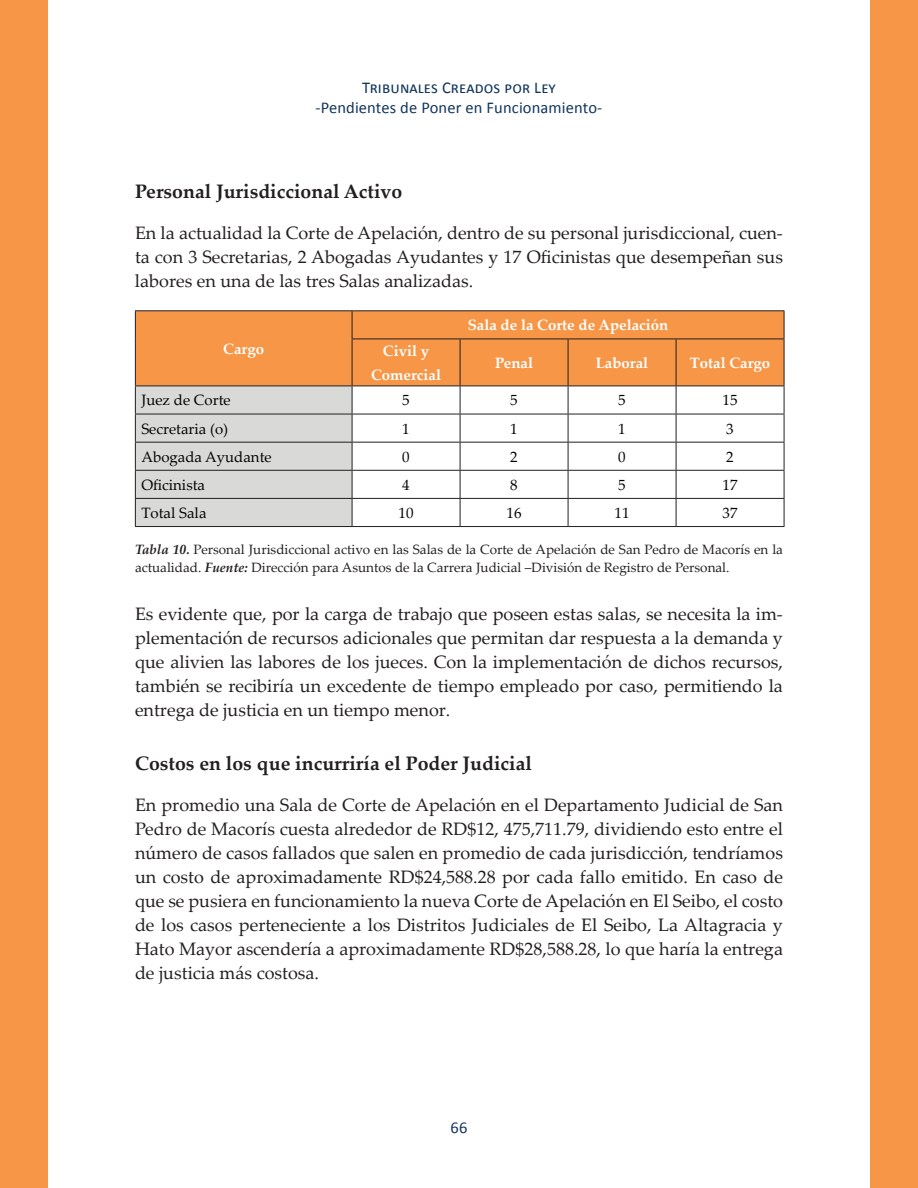
<style>
.page{position:relative;width:918px;height:1188px;background:#fff}
.page>*{position:absolute;margin:0;border:0;box-sizing:border-box;transform-origin:0 0}
.t1{font:700 19.5px "Palatino Linotype";color:#231f20}
.t2{font:18px/24px "Palatino Linotype";color:#231f20;text-align:justify}
.t3{font:16.5px/19.5px "Calibri";letter-spacing:.01em;color:#12365c;text-align:center}
.t4{font:15px "Palatino Linotype";color:#040503}
.t5{font:700 15px/24px "Palatino Linotype";color:#fff;text-align:center}
.t6{font:13.5px/18px "Palatino Linotype";color:#231f20}
.s1{font-weight:700;font-style:italic}
</style>
<div class="page">
<div style="left:870px;top:0;width:48px;height:1188px;background:#f79646"></div>
<div style="left:0;top:0;width:48px;height:1188px;background:#f79646"></div>
<div style="left:136px;top:311px;width:648px;height:75px;background:#f79646"></div>
<hr style="left:135px;top:310px;width:217px;height:1px;background:#231f20">
<svg style="left:135px;top:311px;width:1px;height:28px"></svg>
<hr style="left:352px;top:310px;width:108px;height:1px;background:#231f20">
<svg style="left:352px;top:311px;width:1px;height:28px"></svg>
<hr style="left:460px;top:310px;width:108px;height:1px;background:#231f20">
<hr style="left:568px;top:310px;width:108px;height:1px;background:#231f20">
<hr style="left:676px;top:310px;width:108px;height:1px;background:#231f20">
<svg style="left:784px;top:311px;width:1px;height:28px"></svg>
<hr style="left:135px;top:339px;width:1px;height:47px;background:#231f20">
<hr style="left:352px;top:339px;width:108px;height:1px;background:#231f20">
<hr style="left:352px;top:339px;width:1px;height:47px;background:#231f20">
<hr style="left:460px;top:339px;width:108px;height:1px;background:#231f20">
<hr style="left:460px;top:339px;width:1px;height:47px;background:#231f20">
<hr style="left:568px;top:339px;width:108px;height:1px;background:#231f20">
<hr style="left:568px;top:339px;width:1px;height:47px;background:#231f20">
<hr style="left:676px;top:339px;width:108px;height:1px;background:#231f20">
<hr style="left:676px;top:339px;width:1px;height:47px;background:#231f20">
<hr style="left:784px;top:339px;width:1px;height:47px;background:#231f20">
<hr style="left:352px;top:386px;width:108px;height:1px;background:#231f20">
<hr style="left:460px;top:386px;width:108px;height:1px;background:#231f20">
<hr style="left:568px;top:386px;width:108px;height:1px;background:#231f20">
<hr style="left:676px;top:386px;width:108px;height:1px;background:#231f20">
<hr style="left:352px;top:414px;width:108px;height:1px;background:#231f20">
<hr style="left:460px;top:414px;width:108px;height:1px;background:#231f20">
<hr style="left:568px;top:414px;width:108px;height:1px;background:#231f20">
<hr style="left:676px;top:414px;width:108px;height:1px;background:#231f20">
<hr style="left:352px;top:442px;width:108px;height:1px;background:#231f20">
<hr style="left:460px;top:442px;width:108px;height:1px;background:#231f20">
<hr style="left:568px;top:442px;width:108px;height:1px;background:#231f20">
<hr style="left:676px;top:442px;width:108px;height:1px;background:#231f20">
<hr style="left:352px;top:470px;width:108px;height:1px;background:#231f20">
<hr style="left:460px;top:470px;width:108px;height:1px;background:#231f20">
<hr style="left:568px;top:470px;width:108px;height:1px;background:#231f20">
<hr style="left:676px;top:470px;width:108px;height:1px;background:#231f20">
<hr style="left:352px;top:498px;width:108px;height:1px;background:#231f20">
<svg style="left:135px;top:386px;width:218px;height:140px;background:#d1d1d0"></svg>
<hr style="left:460px;top:498px;width:108px;height:1px;background:#231f20">
<svg style="left:460px;top:386px;width:1px;height:140px"></svg>
<hr style="left:568px;top:498px;width:108px;height:1px;background:#231f20">
<svg style="left:568px;top:386px;width:1px;height:140px"></svg>
<hr style="left:676px;top:498px;width:108px;height:1px;background:#231f20">
<svg style="left:676px;top:386px;width:1px;height:140px"></svg>
<svg style="left:784px;top:386px;width:1px;height:140px"></svg>
<hr style="left:135px;top:526px;width:217px;height:1px;background:#231f20">
<hr style="left:352px;top:526px;width:108px;height:1px;background:#231f20">
<hr style="left:460px;top:526px;width:108px;height:1px;background:#231f20">
<hr style="left:568px;top:526px;width:108px;height:1px;background:#231f20">
<hr style="left:676px;top:526px;width:108px;height:1px;background:#231f20">
<p class="t3" style="left:316px;top:78px;width:288px">Tribunales Creados por Ley<br>-Pendientes de Poner en Funcionamiento-</p>
<p class="t1" style="left:135px;top:177px;width:269px">Personal Jurisdiccional Activo</p>
<p class="t2" style="left:135px;top:220px;width:650px">En la actualidad la Corte de Apelación, dentro de su personal jurisdiccional, cuen&shy;ta con 3 Secretarias, 2 Abogadas Ayudantes y 17 Oficinistas que desempeñan sus labores en una de las tres Salas analizadas.</p>
<p class="t5" style="left:223px;top:336px;width:42px">Cargo</p>
<p class="t5" style="left:371px;top:338px;width:71px">Civil y<br>Comercial</p>
<p class="t5" style="left:468px;top:313px;width:202px">Sala de la Corte de Apelación</p>
<p class="t5" style="left:495px;top:350px;width:39px">Penal</p>
<p class="t5" style="left:596px;top:350px;width:54px">Laboral</p>
<p class="t5" style="left:690px;top:350px;width:82px">Total Cargo</p>
<p class="t4" style="left:141px;top:390px;width:91px">Juez de Corte</p>
<p class="t4" style="left:402px;top:390px;width:9px">5</p>
<p class="t4" style="left:510px;top:390px;width:9px">5</p>
<p class="t4" style="left:618px;top:390px;width:9px">5</p>
<p class="t4" style="left:723px;top:390px;width:16px">15</p>
<p class="t4" style="left:141px;top:418px;width:88px">Secretaria (o)</p>
<p class="t4" style="left:402px;top:418px;width:9px">1</p>
<p class="t4" style="left:510px;top:418px;width:9px">1</p>
<p class="t4" style="left:618px;top:418px;width:9px">1</p>
<p class="t4" style="left:726px;top:418px;width:9px">3</p>
<p class="t4" style="left:141px;top:446px;width:132px">Abogada Ayudante</p>
<p class="t4" style="left:402px;top:446px;width:9px">0</p>
<p class="t4" style="left:510px;top:446px;width:9px">2</p>
<p class="t4" style="left:618px;top:446px;width:9px">0</p>
<p class="t4" style="left:726px;top:446px;width:9px">2</p>
<p class="t4" style="left:141px;top:474px;width:65px">Oficinista</p>
<p class="t4" style="left:402px;top:474px;width:9px">4</p>
<p class="t4" style="left:510px;top:474px;width:9px">8</p>
<p class="t4" style="left:618px;top:474px;width:9px">5</p>
<p class="t4" style="left:723px;top:474px;width:16px">17</p>
<p class="t4" style="left:141px;top:502px;width:67px">Total Sala</p>
<p class="t4" style="left:399px;top:502px;width:16px">10</p>
<p class="t4" style="left:507px;top:502px;width:16px">16</p>
<p class="t4" style="left:615px;top:502px;width:16px">11</p>
<p class="t4" style="left:723px;top:502px;width:16px">37</p>
<p class="t6" style="left:135px;top:540px;width:650px"><span class="s1">Tabla 10.</span> Personal Jurisdiccional activo en las Salas de la Corte de Apelación de San Pedro de Macorís en la actualidad. <span class="s1">Fuente:</span> Dirección para Asuntos de la Carrera Judicial –División de Registro de Personal.</p>
<p class="t2" style="left:135px;top:601px;width:649px">Es evidente que, por la carga de trabajo que poseen estas salas, se necesita la im&shy;plementación de recursos adicionales que permitan dar respuesta a la demanda y que alivien las labores de los jueces. Con la implementación de dichos recursos, también se recibiría un excedente de tiempo empleado por caso, permitiendo la entrega de justicia en un tiempo menor.</p>
<p class="t1" style="left:135px;top:749px;width:398px">Costos en los que incurriría el Poder Judicial</p>
<p class="t2" style="left:135px;top:792px;width:650px">En promedio una Sala de Corte de Apelación en el Departamento Judicial de San Pedro de Macorís cuesta alrededor de RD$12, 475,711.79, dividiendo esto entre el número de casos fallados que salen en promedio de cada jurisdicción, tendríamos un costo de aproximadamente RD$24,588.28 por cada fallo emitido. En caso de que se pusiera en funcionamiento la nueva Corte de Apelación en El Seibo, el costo de los casos perteneciente a los Distritos Judiciales de El Seibo, La Altagracia y Hato Mayor ascendería a aproximadamente RD$28,588.28, lo que haría la entrega de justicia más costosa.</p>
<p class="t3" style="left:451px;top:1118px;width:18px">66</p>
</div>
